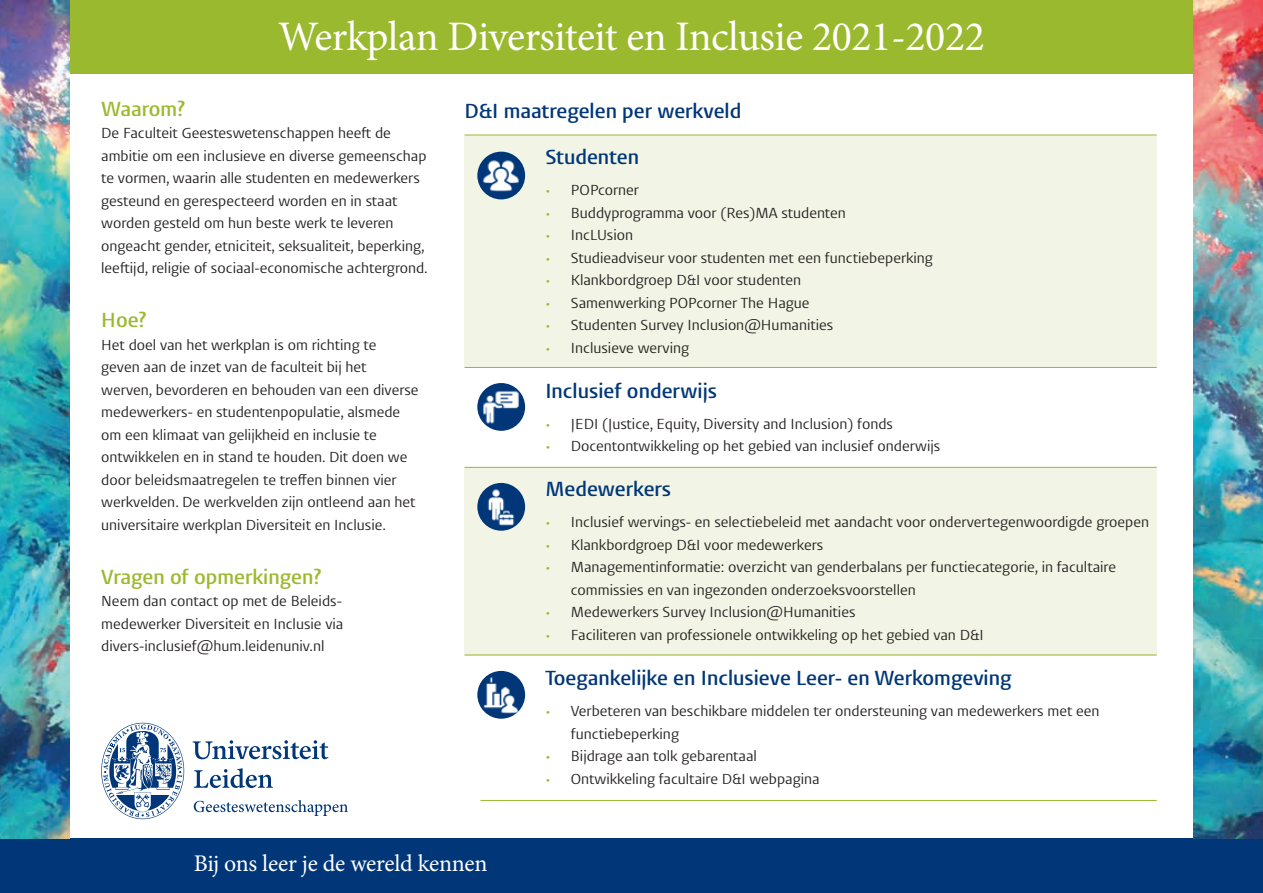
<style>
.page{position:relative;width:1263px;height:893px;background:#fff}
.page>*{position:absolute;margin:0;border:0;box-sizing:border-box;transform-origin:0 0}
.t1{font:42px "Minion Pro";letter-spacing:-.015em;color:#fff}
.t2{font:23.85px "Minion Pro";letter-spacing:-.01em;color:#fff}
.t3{font:600 21px "Vestula";color:#013778}
.t4{font:600 21px "Vestula";color:#9bb92e}
.t5{font:15px/22.5px "Vestula";color:#231f20}
.s1{color:#9bb92e}
</style>
<div class="page">
<div style="left:465px;top:135px;width:692px;height:232px;background:#f2f5e5"></div>
<div style="left:465px;top:467px;width:692px;height:188px;background:#f2f5e5"></div>
<div style="left:0;top:839px;width:1263px;height:54px;background:#013778"></div>
<svg style="left:101px;top:723px;width:83px;height:96px"></svg>
<svg style="left:193px;top:740px;width:135px;height:48px"></svg>
<svg style="left:194px;top:800px;width:154px;height:16px"></svg>
<div style="left:0;top:0;width:1263px;height:74px;background:#9bb92e"></div>
<div style="left:477px;top:152px;width:48px;height:47px;background:#013778;border-radius:50%"></div>
<img style="left:481px;top:155px;width:41px;height:41px">
<svg style="left:477px;top:383px;width:48px;height:48px"></svg>
<img style="left:481px;top:386px;width:41px;height:41px">
<svg style="left:477px;top:483px;width:48px;height:48px"></svg>
<img style="left:481px;top:486px;width:41px;height:41px">
<svg style="left:477px;top:671px;width:48px;height:48px"></svg>
<img style="left:481px;top:674px;width:41px;height:41px">
<hr style="left:465px;top:135px;width:692px;height:1px;background:#9bb92e">
<hr style="left:465px;top:367px;width:692px;height:1px;background:#9bb92e">
<hr style="left:465px;top:467px;width:692px;height:1px;background:#9bb92e">
<hr style="left:465px;top:655px;width:692px;height:1px;background:#9bb92e">
<hr style="left:480px;top:800px;width:677px;height:1px;background:#9bb92e">
<img style="left:0;top:0;width:69px;height:839px">
<img style="left:1194px;top:0;width:69px;height:839px">
<h1 class="t1" style="left:278px;top:9px;width:708px">Werkplan Diversiteit en Inclusie 2021-2022</h1>
<h3 class="t4" style="left:101px;top:96px;width:85px">Waarom?</h3>
<p class="t5" style="left:101px;top:122px;width:328px">De Faculteit Geesteswetenschappen heeft de ambitie om een inclusieve en diverse gemeenschap te vormen, waarin alle studenten en medewerkers gesteund en gerespecteerd worden en in staat worden gesteld om hun beste werk te leveren ongeacht gender, etniciteit, seksualiteit, beperking, leeftijd, religie of sociaal-economische achtergrond.</p>
<h3 class="t4" style="left:101px;top:307px;width:47px">Hoe?</h3>
<p class="t5" style="left:101px;top:334px;width:319px">Het doel van het werkplan is om richting te geven aan de inzet van de faculteit bij het werven, bevorderen en behouden van een diverse medewerkers- en studentenpopulatie, alsmede om een klimaat van gelijkheid en inclusie te ontwikkelen en in stand te houden. Dit doen we door beleidsmaatregelen te treffen binnen vier werkvelden. De werkvelden zijn ontleend aan het universitaire werkplan Diversiteit en Inclusie.</p>
<h3 class="t4" style="left:101px;top:564px;width:222px">Vragen of opmerkingen?</h3>
<p class="t5" style="left:101px;top:590px;width:244px">Neem dan contact op met de Beleids&shy;medewerker Diversiteit en Inclusie via divers-inclusief@hum.leidenuniv.nl</p>
<h3 class="t3" style="left:465px;top:98px;width:278px">D&amp;I maatregelen per werkveld</h3>
<h3 class="t3" style="left:545px;top:144px;width:95px">Studenten</h3>
<p class="t5" style="left:545px;top:179px;width:95px"><span class="s1">•</span> POPcorner</p>
<p class="t5" style="left:545px;top:201px;width:302px"><span class="s1">•</span> Buddyprogramma voor (Res)MA studenten</p>
<p class="t5" style="left:545px;top:224px;width:89px"><span class="s1">•</span> IncLUsion</p>
<p class="t5" style="left:545px;top:246px;width:389px"><span class="s1">•</span> Studieadviseur voor studenten met een functiebeperking</p>
<p class="t5" style="left:545px;top:269px;width:257px"><span class="s1">•</span> Klankbordgroep D&amp;I voor studenten</p>
<p class="t5" style="left:545px;top:291px;width:266px"><span class="s1">•</span> Samenwerking POPcorner The Hague</p>
<p class="t5" style="left:545px;top:314px;width:290px"><span class="s1">•</span> Studenten Survey Inclusion@Humanities</p>
<p class="t5" style="left:545px;top:336px;width:145px"><span class="s1">•</span> Inclusieve werving</p>
<h3 class="t3" style="left:545px;top:378px;width:173px">Inclusief onderwijs</h3>
<p class="t5" style="left:545px;top:413px;width:349px"><span class="s1">•</span> JEDI (Justice, Equity, Diversity and Inclusion) fonds</p>
<p class="t5" style="left:545px;top:435px;width:396px"><span class="s1">•</span> Docentontwikkeling op het gebied van inclusief onderwijs</p>
<h3 class="t3" style="left:545px;top:476px;width:127px">Medewerkers</h3>
<p class="t5" style="left:545px;top:511px;width:605px"><span class="s1">•</span> Inclusief wervings- en selectiebeleid met aandacht voor ondervertegenwoordigde groepen</p>
<p class="t5" style="left:545px;top:534px;width:279px"><span class="s1">•</span> Klankbordgroep D&amp;I voor medewerkers</p>
<p class="t5" style="left:571px;top:556px;width:547px;text-indent:-26px"><span class="s1">•</span> Managementinformatie: overzicht van genderbalans per functiecategorie, in facultaire commissies en van ingezonden onderzoeksvoorstellen</p>
<p class="t5" style="left:545px;top:601px;width:312px"><span class="s1">•</span> Medewerkers Survey Inclusion@Humanities</p>
<p class="t5" style="left:545px;top:624px;width:440px"><span class="s1">•</span> Faciliteren van professionele ontwikkeling op het gebied van D&amp;I</p>
<h3 class="t3" style="left:545px;top:665px;width:468px">Toegankelijke en Inclusieve Leer- en Werkomgeving</h3>
<p class="t5" style="left:571px;top:700px;width:530px;text-indent:-26px"><span class="s1">•</span> Verbeteren van beschikbare middelen ter ondersteuning van medewerkers met een functiebeperking</p>
<p class="t5" style="left:545px;top:745px;width:213px"><span class="s1">•</span> Bijdrage aan tolk gebarentaal</p>
<p class="t5" style="left:545px;top:767px;width:276px"><span class="s1">•</span> Ontwikkeling facultaire D&amp;I webpagina</p>
<h2 class="t2" style="left:194px;top:848px;width:295px">Bij ons leer je de wereld kennen</h2>
</div>
